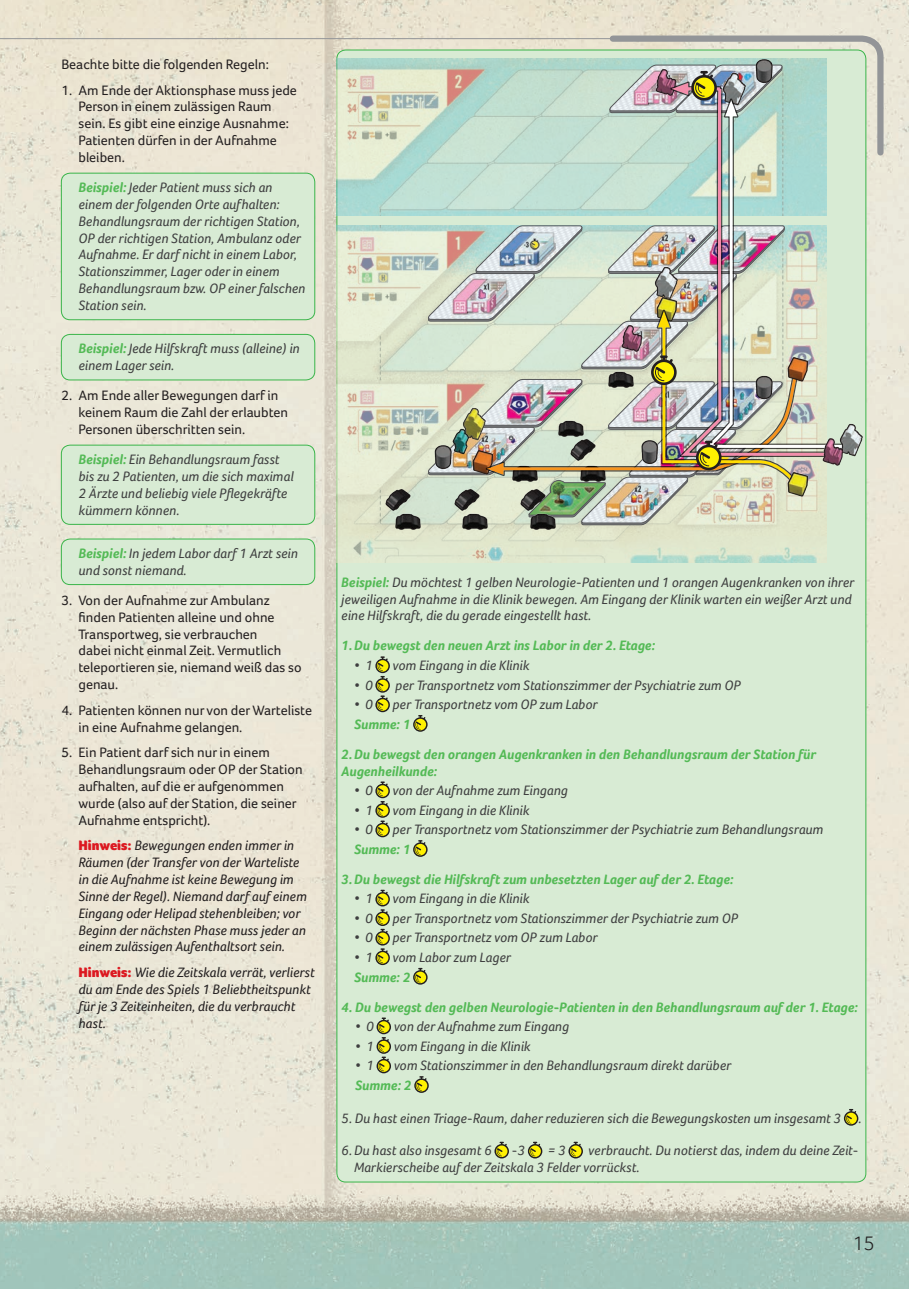
<style>
.page{position:relative;width:919px;height:1289px;background:#fff}
.page>*{position:absolute;margin:0;border:0;box-sizing:border-box;transform-origin:0 0}
.t1{font:300 20.25px "Foco";color:#231f20}
.t2{font:italic 14.1px/16.8px "Foco";color:#3e3e3f}
.t3{font:14.1px/16.8px "Foco";color:#231f20}
.t4{font:italic 14.1px/16.8px "Foco";color:#231f20}
.t5{font:italic 700 14.1px/16.8px "Foco";color:#54ba56}
.s1{font-weight:700;color:#54ba56}
.s2{font-weight:900;font-style:normal;color:#dc1820}
</style>
<div class="page">
<img style="left:0;top:0;width:907px;height:1288px">
<svg style="left:0;top:38px;width:13px;height:115px"></svg>
<img style="left:13px;top:0;width:1px;height:1288px">
<svg style="left:13px;top:38px;width:593px;height:115px;background:#e7e1cf"></svg>
<div style="left:337px;top:50px;width:528px;height:1131px;background:#d8ebd4;border-radius:9px"></div>
<svg style="left:375px;top:656px;width:15px;height:56px"></svg>
<svg style="left:413px;top:715px;width:14px;height:16px"></svg>
<svg style="left:375px;top:781px;width:15px;height:56px"></svg>
<svg style="left:413px;top:840px;width:14px;height:16px"></svg>
<svg style="left:375px;top:889px;width:15px;height:76px"></svg>
<svg style="left:413px;top:967px;width:14px;height:17px"></svg>
<svg style="left:376px;top:1017px;width:15px;height:56px"></svg>
<svg style="left:414px;top:1076px;width:14px;height:16px"></svg>
<svg style="left:843px;top:1109px;width:15px;height:16px"></svg>
<svg style="left:494px;top:1141px;width:15px;height:17px"></svg>
<svg style="left:528px;top:1141px;width:14px;height:17px"></svg>
<svg style="left:568px;top:1141px;width:15px;height:17px"></svg>
<div style="left:61px;top:173px;width:254px;height:147px;background:#d8ebd4;border-radius:9px"></div>
<div style="left:61px;top:173px;width:254px;height:147px;border:1px solid #3ab54a;border-radius:9px"></div>
<div style="left:61px;top:334px;width:254px;height:46px;background:#d8ebd4;border-radius:9px"></div>
<div style="left:61px;top:334px;width:254px;height:46px;border:1px solid #3ab54a;border-radius:9px"></div>
<div style="left:61px;top:445px;width:254px;height:79px;background:#d8ebd4;border-radius:9px"></div>
<div style="left:61px;top:445px;width:254px;height:79px;border:1px solid #3ab54a;border-radius:9px"></div>
<div style="left:61px;top:539px;width:254px;height:45px;background:#d8ebd4;border-radius:9px"></div>
<div style="left:61px;top:538px;width:254px;height:47px;border:1px solid #3ab54a;border-radius:9px"></div>
<img style="left:337px;top:225px;width:489px;height:337px">
<img style="left:337px;top:58px;width:332px;height:157px">
<img style="left:381px;top:485px;width:32px;height:29px">
<img style="left:527px;top:525px;width:32px;height:10px">
<img style="left:459px;top:525px;width:32px;height:10px">
<img style="left:392px;top:510px;width:32px;height:25px">
<svg style="left:669px;top:159px;width:152px;height:299px"></svg>
<svg style="left:705px;top:159px;width:122px;height:290px"></svg>
<img style="left:801px;top:468px;width:11px;height:31px">
<img style="left:842px;top:423px;width:21px;height:34px">
<img style="left:821px;top:434px;width:22px;height:32px">
<svg style="left:606px;top:32px;width:280px;height:127px"></svg>
<img style="left:428px;top:226px;width:373px;height:299px">
<p class="t3" style="left:61px;top:56px;width:209px">Beachte bitte die folgenden Regeln:</p>
<p class="t3" style="left:78px;top:81px;width:220px;text-indent:-17px">1. Am Ende der Aktionsphase muss jede<br>Person in einem zulässigen Raum sein. Es gibt eine einzige Ausnahme:<br>Patienten dürfen in der Aufnahme bleiben.</p>
<p class="t2" style="left:78px;top:179px;width:228px"><span class="s1">Beispiel:</span> Jeder Patient muss sich an einem der folgenden Orte aufhalten:<br>Behandlungsraum der richtigen Station, OP der richtigen Station, Ambulanz oder Aufnahme. Er darf nicht in einem Labor, Stationszimmer, Lager oder in einem Behandlungsraum bzw. OP einer falschen Station sein.</p>
<p class="t2" style="left:78px;top:340px;width:223px"><span class="s1">Beispiel:</span> Jede Hilfskraft muss (alleine) in einem Lager sein.</p>
<p class="t3" style="left:78px;top:387px;width:211px;text-indent:-17px">2. Am Ende aller Bewegungen darf in keinem Raum die Zahl der erlaubten<br>Personen überschritten sein.</p>
<p class="t2" style="left:78px;top:451px;width:216px"><span class="s1">Beispiel:</span> Ein Behandlungsraum fasst bis zu 2 Patienten, um die sich maximal 2 Ärzte und beliebig viele Pflegekräfte kümmern können.</p>
<p class="t2" style="left:78px;top:544px;width:221px"><span class="s1">Beispiel:</span> In jedem Labor darf 1 Arzt sein und sonst niemand.</p>
<p class="t3" style="left:78px;top:591px;width:225px;text-indent:-17px">3. Von der Aufnahme zur Ambulanz finden Patienten alleine und ohne<br>Transportweg, sie verbrauchen<br>dabei nicht einmal Zeit. Vermutlich teleportieren sie, niemand weiß das so genau.</p>
<p class="t3" style="left:78px;top:701px;width:235px;text-indent:-17px">4. Patienten können nur von der Warteliste in eine Aufnahme gelangen.</p>
<p class="t3" style="left:78px;top:744px;width:226px;text-indent:-17px">5. Ein Patient darf sich nur in einem Behandlungsraum oder OP der Station aufhalten, auf die er aufgenommen wurde (also auf der Station, die seiner Aufnahme entspricht).</p>
<p class="t4" style="left:78px;top:837px;width:230px"><span class="s2">Hinweis:</span> Bewegungen enden immer in Räumen (der Transfer von der Warteliste in die Aufnahme ist keine Bewegung im Sinne der Regel). Niemand darf auf einem Eingang oder Helipad stehenbleiben; vor Beginn der nächsten Phase muss jeder an einem zulässigen Aufenthaltsort sein.</p>
<p class="t4" style="left:78px;top:963px;width:238px"><span class="s2">Hinweis:</span> Wie die Zeitskala verrät, verlierst du am Ende des Spiels 1 Beliebtheitspunkt für je 3 Zeiteinheiten, die du verbraucht hast.</p>
<p class="t2" style="left:341px;top:573px;width:514px"><span class="s1">Beispiel:</span> Du möchtest 1 gelben Neurologie-Patienten und 1 orangen Augenkranken von ihrer jeweiligen Aufnahme in die Klinik bewegen. Am Eingang der Klinik warten ein weißer Arzt und eine Hilfskraft, die du gerade eingestellt hast.</p>
<p class="t5" style="left:341px;top:637px;width:315px">1. Du bewegst den neuen Arzt ins Labor in der 2. Etage:</p>
<p class="t2" style="left:354px;top:656px;width:20px">• 1</p>
<p class="t2" style="left:392px;top:656px;width:138px">vom Eingang in die Klinik</p>
<p class="t2" style="left:354px;top:676px;width:20px">• 0</p>
<p class="t2" style="left:395px;top:676px;width:347px">per Transportnetz vom Stationszimmer der Psychiatrie zum OP</p>
<p class="t2" style="left:354px;top:696px;width:20px">• 0</p>
<p class="t2" style="left:392px;top:696px;width:206px">per Transportnetz vom OP zum Labor</p>
<p class="t5" style="left:354px;top:715px;width:58px">Summe: 1</p>
<p class="t5" style="left:341px;top:745px;width:476px">2. Du bewegst den orangen Augenkranken in den Behandlungsraum der Station für<br>Augenheilkunde:</p>
<p class="t2" style="left:354px;top:781px;width:20px">• 0</p>
<p class="t2" style="left:392px;top:781px;width:177px">von der Aufnahme zum Eingang</p>
<p class="t2" style="left:354px;top:801px;width:20px">• 1</p>
<p class="t2" style="left:392px;top:801px;width:138px">vom Eingang in die Klinik</p>
<p class="t2" style="left:354px;top:821px;width:20px">• 0</p>
<p class="t2" style="left:392px;top:821px;width:432px">per Transportnetz vom Stationszimmer der Psychiatrie zum Behandlungsraum</p>
<p class="t5" style="left:354px;top:840px;width:58px">Summe: 1</p>
<p class="t5" style="left:341px;top:870px;width:393px">3. Du bewegst die Hilfskraft zum unbesetzten Lager auf der 2. Etage:</p>
<p class="t2" style="left:354px;top:890px;width:20px">• 1</p>
<p class="t2" style="left:392px;top:890px;width:138px">vom Eingang in die Klinik</p>
<p class="t2" style="left:354px;top:909px;width:20px">• 0</p>
<p class="t2" style="left:392px;top:909px;width:347px">per Transportnetz vom Stationszimmer der Psychiatrie zum OP</p>
<p class="t2" style="left:354px;top:929px;width:20px">• 0</p>
<p class="t2" style="left:392px;top:929px;width:206px">per Transportnetz vom OP zum Labor</p>
<p class="t2" style="left:354px;top:948px;width:20px">• 1</p>
<p class="t2" style="left:392px;top:948px;width:120px">vom Labor zum Lager</p>
<p class="t5" style="left:354px;top:968px;width:58px">Summe: 2</p>
<p class="t5" style="left:341px;top:998px;width:518px">4. Du bewegst den gelben Neurologie-Patienten in den Behandlungsraum auf der 1. Etage:</p>
<p class="t2" style="left:355px;top:1017px;width:20px">• 0</p>
<p class="t2" style="left:393px;top:1017px;width:177px">von der Aufnahme zum Eingang</p>
<p class="t2" style="left:355px;top:1037px;width:20px">• 1</p>
<p class="t2" style="left:393px;top:1037px;width:138px">vom Eingang in die Klinik</p>
<p class="t2" style="left:355px;top:1056px;width:20px">• 1</p>
<p class="t2" style="left:393px;top:1056px;width:339px">vom Stationszimmer in den Behandlungsraum direkt darüber</p>
<p class="t5" style="left:355px;top:1076px;width:58px">Summe: 2</p>
<p class="t2" style="left:341px;top:1109px;width:521px">5. Du hast einen Triage-Raum, daher reduzieren sich die Bewegungskosten um insgesamt 3 .</p>
<p class="t2" style="left:341px;top:1142px;width:152px">6. Du hast also insgesamt 6</p>
<p class="t2" style="left:511px;top:1142px;width:15px">-3</p>
<p class="t2" style="left:547px;top:1142px;width:20px">= 3</p>
<p class="t2" style="left:354px;top:1142px;width:505px;text-indent:234px">verbraucht. Du notierst das, indem du deine Zeit-<br>Markierscheibe auf der Zeitskala 3 Felder vorrückst.</p>
<h1 class="t1" style="left:852px;top:1231px;width:23px">15</h1>
</div>
